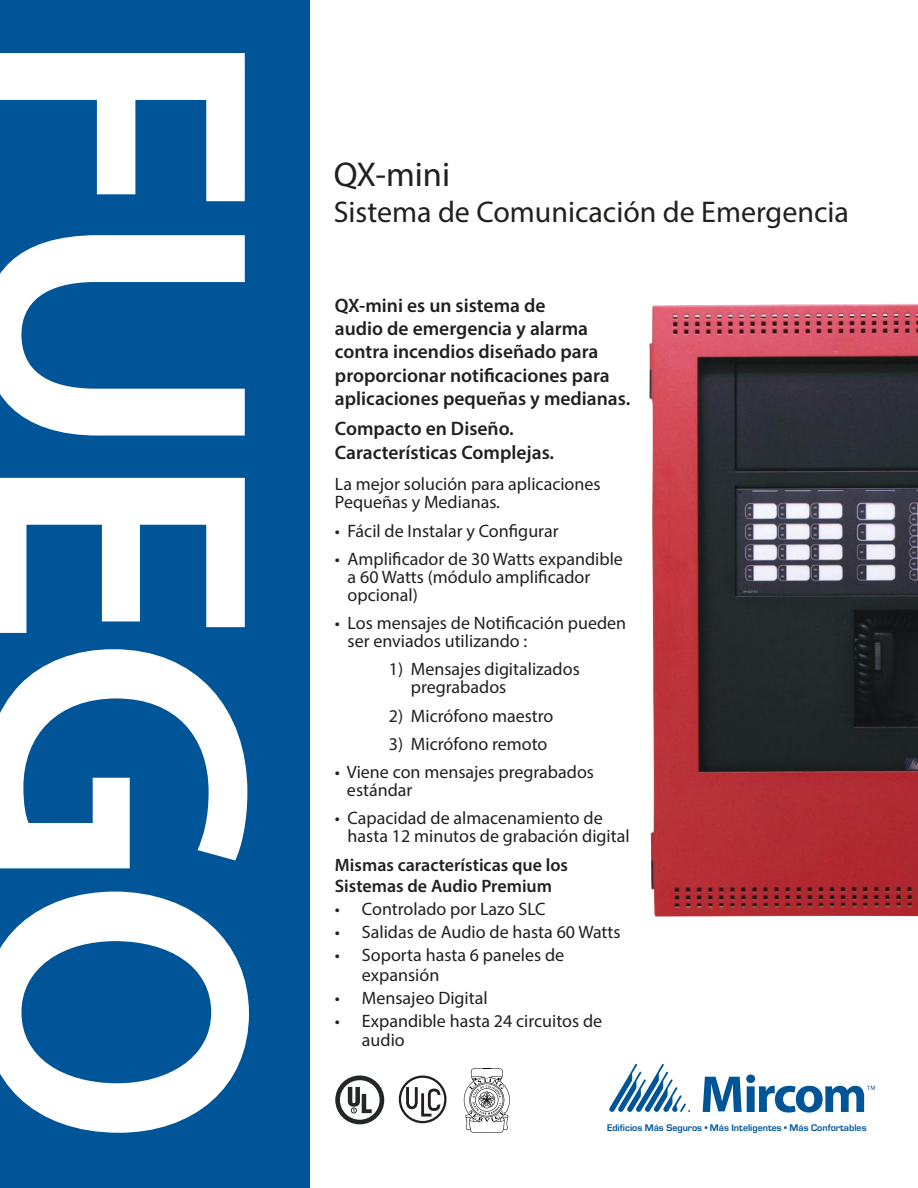
<style>
.page{position:relative;width:918px;height:1188px;background:#fff}
.page>*{position:absolute;margin:0;border:0;box-sizing:border-box;transform-origin:0 0}
.t1{font:600 381px "Myriad Pro";letter-spacing:-.03em;color:#fff}
.t2{font:34.5px "Myriad Pro";color:#241f1f}
.t3{font:30px "Myriad Pro";color:#241f1f}
.t4{font:600 19.5px/23.4px "Myriad Pro";color:#241f1f}
.t5{font:18px/18px "Myriad Pro";color:#241f1f}
.t6{font:600 18px/21.6px "Myriad Pro";color:#241f1f}
.t7{font:700 9.9px "Eurostile";color:#005598}
</style>
<div class="page">
<img style="left:649px;top:304px;width:269px;height:613px">
<div style="left:335px;top:1076px;width:49px;height:48px;border:5px solid #242728;border-radius:50%"></div>
<svg style="left:348px;top:1087px;width:24px;height:26px"></svg>
<div style="left:399px;top:1076px;width:48px;height:47px;border:2px solid #241f1f;border-radius:50%"></div>
<svg style="left:405px;top:1084px;width:37px;height:34px"></svg>
<svg style="left:464px;top:1068px;width:46px;height:65px"></svg>
<div style="left:0;top:0;width:310px;height:1188px;background:#005598"></div>
<svg style="left:703px;top:1075px;width:172px;height:38px"></svg>
<svg style="left:609px;top:1064px;width:81px;height:48px"></svg>
<h1 class="t1" style="left:358px;top:26px;width:1122px;rotate:90deg">FUEGO</h1>
<h2 class="t2" style="left:334px;top:153px;width:118px">QX-mini</h2>
<h3 class="t3" style="left:334px;top:193px;width:517px">Sistema de Comunicación de Emergencia</h3>
<p class="t4" style="left:335px;top:293px;width:297px">QX-mini es un sistema de<br>audio de emergencia y alarma contra incendios diseñado para proporcionar notificaciones para aplicaciones pequeñas y medianas.</p>
<p class="t4" style="left:335px;top:417px;width:221px">Compacto en Diseño.<br>Características Complejas.</p>
<p class="t5" style="left:335px;top:475px;width:267px">La mejor solución para aplicaciones<br>Pequeñas y Medianas.</p>
<p class="t5" style="left:335px;top:521px;width:225px">• Fácil de Instalar y Configurar</p>
<p class="t5" style="left:348px;top:549px;width:277px;text-indent:-13px">• Amplificador de 30 Watts expandible a 60 Watts (módulo amplificador opcional)</p>
<p class="t5" style="left:348px;top:614px;width:280px;text-indent:-13px">• Los mensajes de Notificación pueden ser enviados utilizando :</p>
<p class="t5" style="left:411px;top:660px;width:170px;text-indent:-22px">1) Mensajes digitalizados pregrabados</p>
<p class="t5" style="left:389px;top:706px;width:166px">2) Micrófono maestro</p>
<p class="t5" style="left:389px;top:735px;width:160px">3) Micrófono remoto</p>
<p class="t5" style="left:347px;top:763px;width:249px;text-indent:-12px">• Viene con mensajes pregrabados estándar</p>
<p class="t5" style="left:348px;top:809px;width:284px;text-indent:-13px">• Capacidad de almacenamiento de hasta 12 minutos de grabación digital</p>
<p class="t6" style="left:335px;top:853px;width:235px">Mismas características que los<br>Sistemas de Audio Premium</p>
<p class="t5" style="left:335px;top:900px;width:212px">• Controlado por Lazo SLC</p>
<p class="t5" style="left:335px;top:923px;width:287px">• Salidas de Audio de hasta 60 Watts</p>
<p class="t5" style="left:362px;top:945px;width:204px;line-height:19.5px;text-indent:-27px">• Soporta hasta 6 paneles de expansión</p>
<p class="t5" style="left:335px;top:989px;width:154px">• Mensajeo Digital</p>
<p class="t5" style="left:362px;top:1011px;width:242px;line-height:19.5px;text-indent:-27px">• Expandible hasta 24 circuitos de audio</p>
<p class="t7" style="left:607px;top:1123px;width:261px">Edificios Más Seguros • Más Inteligentes • Más Confortables</p>
</div>
